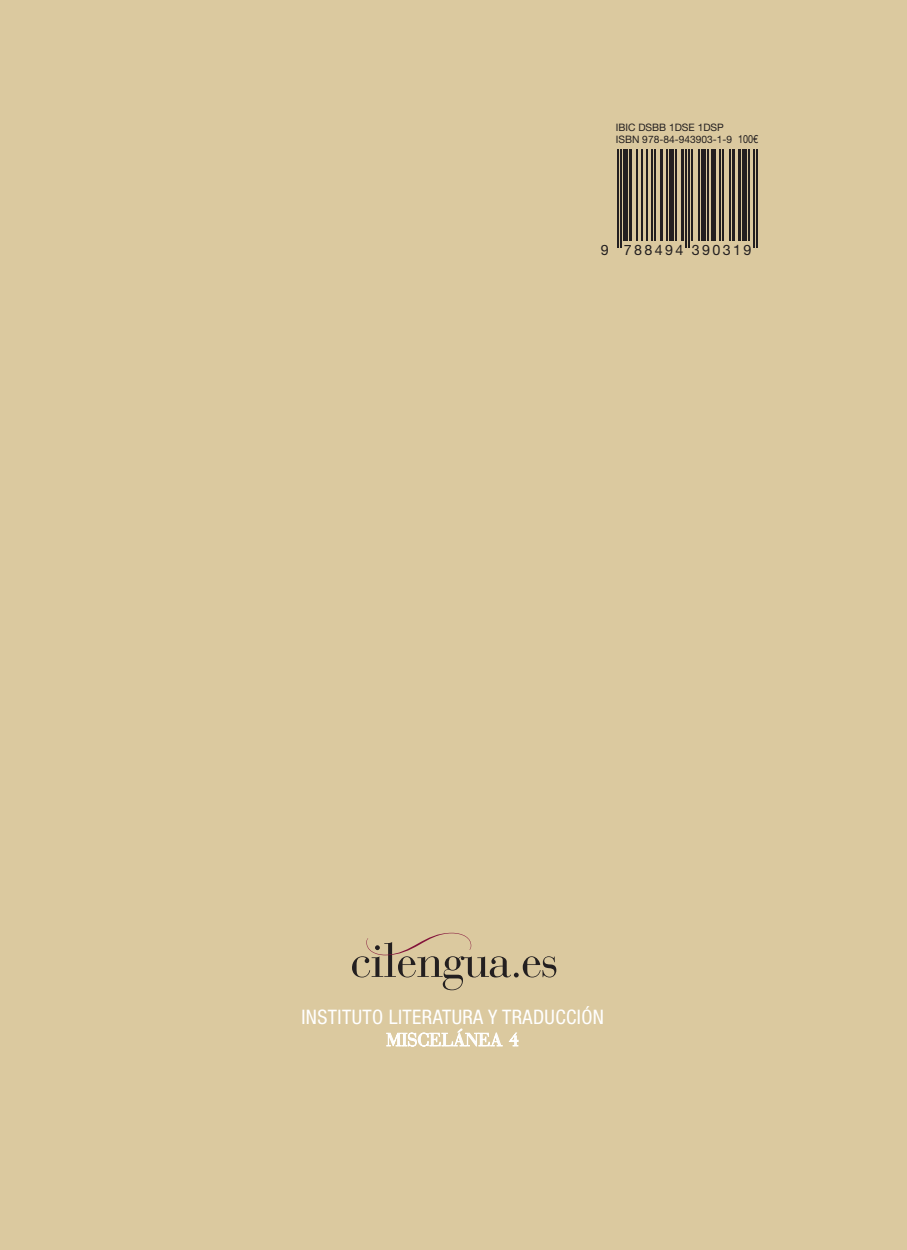
<style>
.page{position:relative;width:907px;height:1250px;background:#fff}
.page>*{position:absolute;margin:0;border:0;box-sizing:border-box;transform-origin:0 0}
.t1{font:condensed 20px "Helvetica Neue";letter-spacing:.02em;color:#fff}
.t2{font:18px "Bauer Bodoni";color:#fff}
.t3{font:14.4px "Helvetica Neue";letter-spacing:.165em;color:#231f20}
.t4{font:10.2px/12.2px "Helvetica Neue";color:#231f20}
.s1{font-size:11.2px}
</style>
<div class="page">
<div style="left:0;top:0;width:907px;height:1249px;background:#dbc99f"></div>
<svg style="left:352px;top:932px;width:204px;height:58px"></svg>
<svg style="left:386px;top:1028px;width:117px;height:18px"></svg>
<svg style="left:509px;top:1032px;width:10px;height:14px"></svg>
<hr style="left:617px;top:149px;width:2px;height:99px;background:#231f20">
<hr style="left:620px;top:149px;width:2px;height:99px;background:#231f20">
<div style="left:623px;top:149px;width:5px;height:91px;background:#231f20"></div>
<hr style="left:629px;top:149px;width:3px;height:91px;background:#231f20">
<hr style="left:636px;top:149px;width:2px;height:91px;background:#231f20">
<hr style="left:641px;top:149px;width:1px;height:91px;background:#231f20">
<hr style="left:647px;top:149px;width:1px;height:91px;background:#231f20">
<hr style="left:651px;top:149px;width:2px;height:91px;background:#231f20">
<hr style="left:654px;top:149px;width:2px;height:91px;background:#231f20">
<hr style="left:660px;top:149px;width:3px;height:91px;background:#231f20">
<hr style="left:666px;top:149px;width:1px;height:91px;background:#231f20">
<hr style="left:669px;top:149px;width:4px;height:91px;background:#231f20">
<hr style="left:675px;top:149px;width:1px;height:91px;background:#231f20">
<hr style="left:681px;top:149px;width:3px;height:91px;background:#231f20">
<hr style="left:685px;top:149px;width:2px;height:99px;background:#231f20">
<hr style="left:688px;top:149px;width:2px;height:99px;background:#231f20">
<hr style="left:691px;top:149px;width:1px;height:91px;background:#231f20">
<hr style="left:698px;top:149px;width:2px;height:91px;background:#231f20">
<div style="left:701px;top:149px;width:5px;height:91px;background:#231f20"></div>
<hr style="left:707px;top:149px;width:2px;height:91px;background:#231f20">
<hr style="left:712px;top:149px;width:4px;height:91px;background:#231f20">
<hr style="left:719px;top:149px;width:2px;height:91px;background:#231f20">
<hr style="left:722px;top:149px;width:1px;height:91px;background:#231f20">
<hr style="left:729px;top:149px;width:2px;height:91px;background:#231f20">
<hr style="left:732px;top:149px;width:3px;height:91px;background:#231f20">
<hr style="left:738px;top:149px;width:3px;height:91px;background:#231f20">
<hr style="left:743px;top:149px;width:4px;height:91px;background:#231f20">
<hr style="left:749px;top:149px;width:1px;height:91px;background:#231f20">
<hr style="left:753px;top:149px;width:2px;height:99px;background:#231f20">
<hr style="left:756px;top:149px;width:1px;height:99px;background:#231f20">
<p class="t4" style="left:616px;top:122px;width:144px">IBIC DSBB 1DSE 1DSP<br>ISBN 978-84-943903-1-9 <span class="s1">100€</span></p>
<h3 class="t3" style="left:601px;top:239px;width:152px">9 788494 390319</h3>
<h1 class="t1" style="left:301px;top:1005px;width:304px">INSTITUTO LITERATURA Y TRADUCCIÓN</h1>
<h2 class="t2" style="left:386px;top:1028px;width:134px">MISCELÁNEA 4</h2>
</div>
